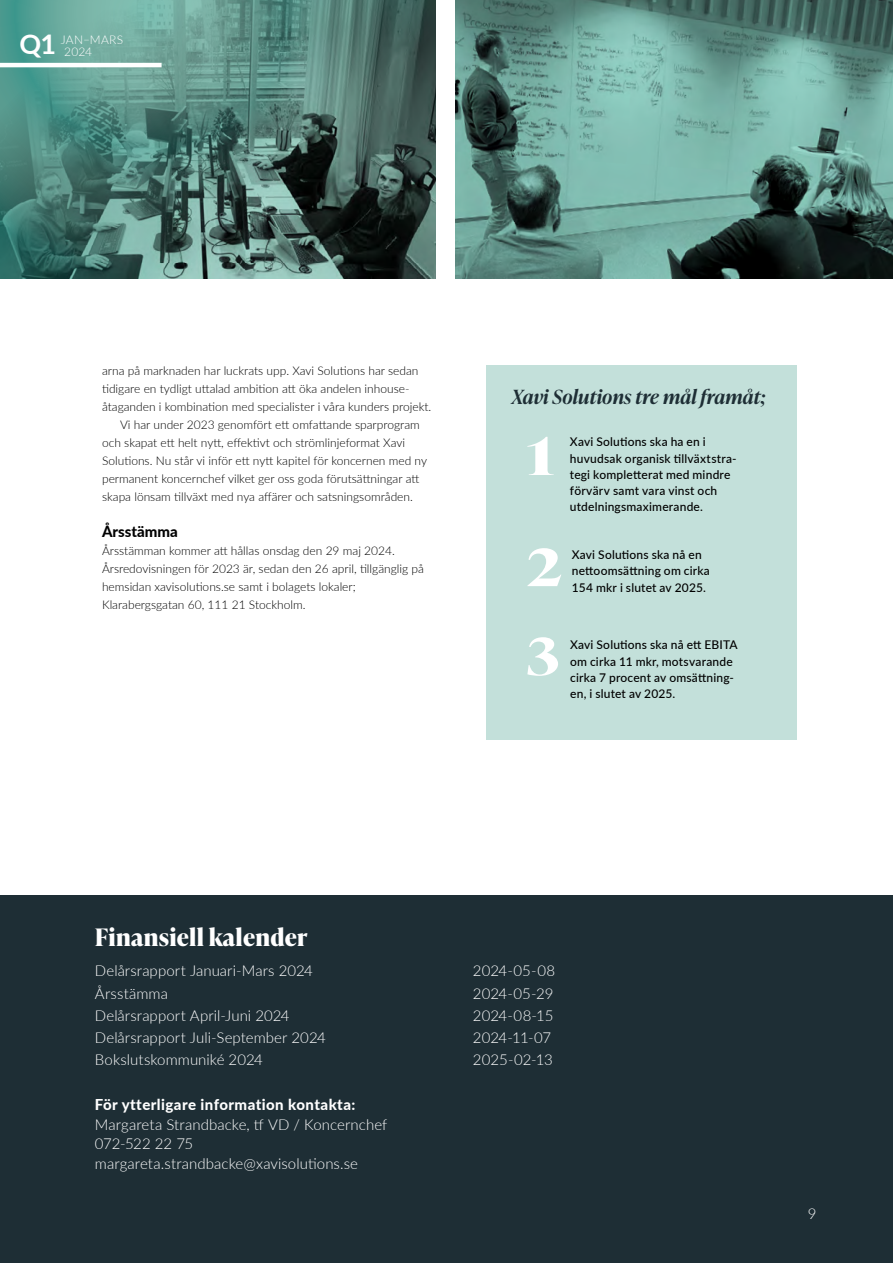
<style>
.page{position:relative;width:893px;height:1263px;background:#fff}
.page>*{position:absolute;margin:0;border:0;box-sizing:border-box;transform-origin:0 0}
.t1{font:700 27px "Lato";color:#fff}
.t2{font:700 24px "Ivy Presto Headline";letter-spacing:.01em;color:#fff}
.t3{font:italic 600 19.5px "Ivy Presto Headline";letter-spacing:.01em;color:#1e2e35}
.t4{font:300 15px/19.5px "Lato";letter-spacing:.005em;color:#fff}
.t5{font:800 15px "Lato";letter-spacing:.03em;color:#fff}
.t6{font:800 15px "Lato";color:#000}
.t7{font:300 12px/18px "Lato";color:#000}
.t8{font:500 12px/16.2px "Lato";letter-spacing:.015em;color:#000}
.t9{font:300 12px "Lato";letter-spacing:.02em;color:#fff}
</style>
<div class="page">
<div style="left:0;top:895px;width:893px;height:368px;background:#1e2e35"></div>
<div style="left:486px;top:366px;width:310px;height:374px;background:#c3e0da"></div>
<svg style="left:527px;top:437px;width:27px;height:38px"></svg>
<svg style="left:527px;top:548px;width:34px;height:38px"></svg>
<svg style="left:527px;top:637px;width:31px;height:39px"></svg>
<img style="left:455px;top:0;width:438px;height:279px">
<svg style="left:0;top:0;width:436px;height:279px;background:#4f7971"></svg>
<hr style="left:0;top:63px;width:162px;height:4px;background:#fff">
<h1 class="t1" style="left:19px;top:24px;width:38px">Q1</h1>
<p class="t9" style="left:61px;top:31px;width:64px">JAN–MARS</p>
<p class="t9" style="left:64px;top:43px;width:29px">2024</p>
<p class="t7" style="left:102px;top:362px;width:318px">arna på marknaden har luckrats upp. Xavi Solutions har sedan</p>
<p class="t7" style="left:102px;top:380px;width:309px">tidigare en tydligt uttalad ambition att öka andelen inhouse-</p>
<p class="t7" style="left:102px;top:398px;width:331px">åtaganden i kombination med specialister i våra kunders projekt.</p>
<p class="t7" style="left:120px;top:416px;width:301px">Vi har under 2023 genomfört ett omfattande sparprogram</p>
<p class="t7" style="left:102px;top:434px;width:305px">och skapat ett helt nytt, effektivt och strömlinjeformat Xavi</p>
<p class="t7" style="left:102px;top:452px;width:327px">Solutions. Nu står vi inför ett nytt kapitel för koncernen med ny</p>
<p class="t7" style="left:102px;top:470px;width:319px">permanent koncernchef vilket ger oss goda förutsättningar att</p>
<p class="t7" style="left:102px;top:488px;width:312px">skapa lönsam tillväxt med nya affärer och satsningsområden.</p>
<p class="t6" style="left:102px;top:521px;width:77px">Årsstämma</p>
<p class="t7" style="left:102px;top:542px;width:323px">Årsstämman kommer att hållas onsdag den 29 maj 2024.<br>Årsredovisningen för 2023 är, sedan den 26 april, tillgänglig på hemsidan xavisolutions.se samt i bolagets lokaler; Klarabergsgatan 60, 111 21 Stockholm.</p>
<h3 class="t3" style="left:512px;top:383px;width:255px">Xavi Solutions tre mål framåt;</h3>
<p class="t8" style="left:570px;top:433px;width:168px">Xavi Solutions ska ha en i huvudsak organisk tillväxtstra&shy;tegi kompletterat med mindre förvärv samt vara vinst och utdelningsmaximerande.</p>
<p class="t8" style="left:572px;top:546px;width:140px">Xavi Solutions ska nå en nettoomsättning om cirka<br>154 mkr i slutet av 2025.</p>
<p class="t8" style="left:570px;top:636px;width:169px">Xavi Solutions ska nå ett EBITA om cirka 11 mkr, motsvarande cirka 7 procent av omsättning&shy;en, i slutet av 2025.</p>
<h2 class="t2" style="left:95px;top:919px;width:214px">Finansiell kalender</h2>
<p class="t4" style="left:95px;top:961px;width:219px">Delårsrapport Januari-Mars 2024</p>
<p class="t4" style="left:473px;top:961px;width:84px">2024-05-08</p>
<p class="t4" style="left:95px;top:983px;width:75px">Årsstämma</p>
<p class="t4" style="left:473px;top:983px;width:82px">2024-05-29</p>
<p class="t4" style="left:95px;top:1005px;width:196px">Delårsrapport April-Juni 2024</p>
<p class="t4" style="left:473px;top:1005px;width:82px">2024-08-15</p>
<p class="t4" style="left:95px;top:1027px;width:232px">Delårsrapport Juli-September 2024</p>
<p class="t4" style="left:473px;top:1027px;width:80px">2024-11-07</p>
<p class="t4" style="left:95px;top:1050px;width:169px">Bokslutskommuniké 2024</p>
<p class="t4" style="left:473px;top:1050px;width:81px">2025-02-13</p>
<p class="t5" style="left:95px;top:1093px;width:262px">För ytterligare information kontakta:</p>
<p class="t4" style="left:95px;top:1114px;width:294px">Margareta Strandbacke, tf VD / Koncernchef<br>072-522 22 75 margareta.strandbacke@xavisolutions.se</p>
<p class="t4" style="left:808px;top:1203px;width:10px">9</p>
</div>
